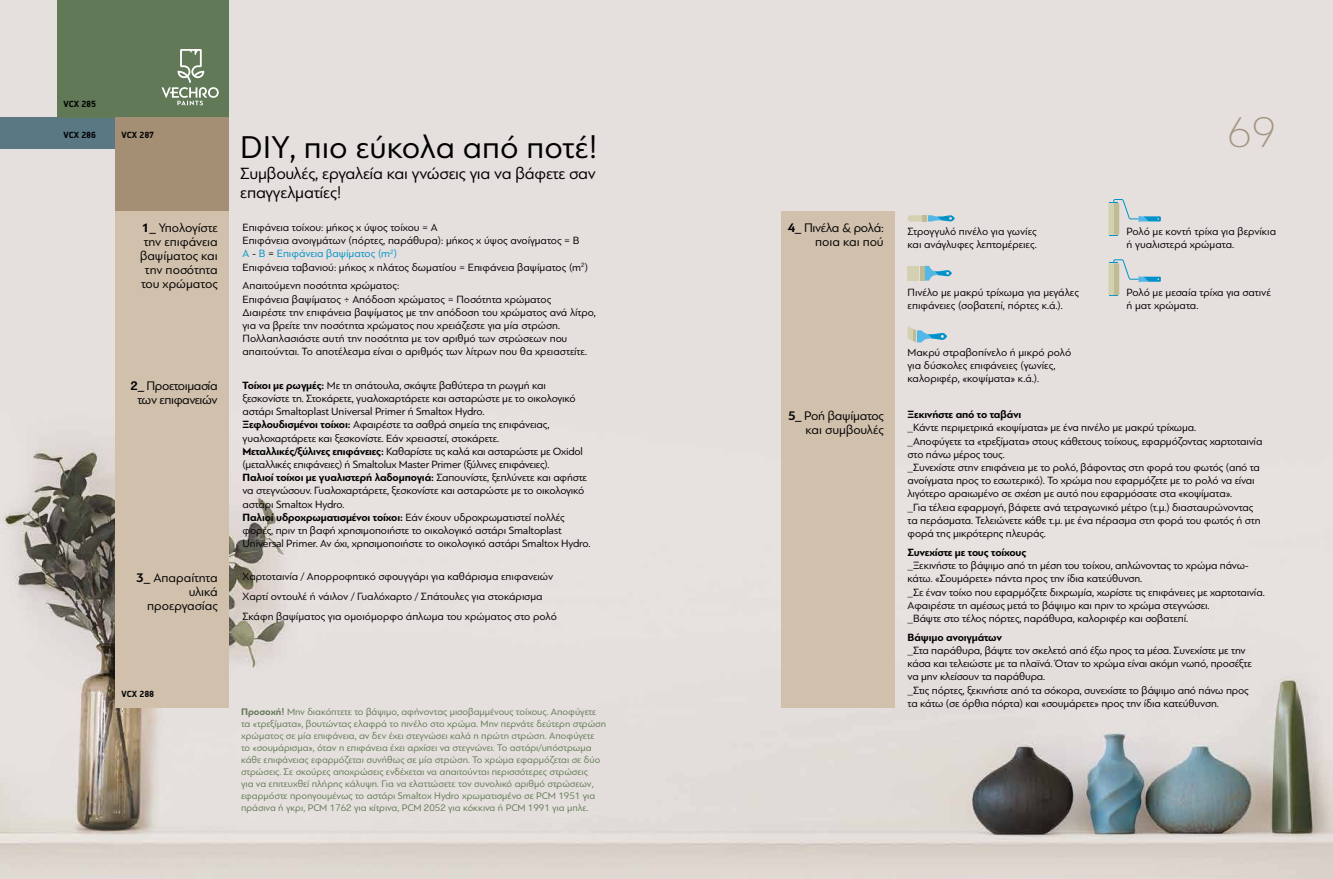
<style>
.page{position:relative;width:1333px;height:879px;background:#fff}
.page>*{position:absolute;margin:0;border:0;box-sizing:border-box;transform-origin:0 0}
.t1{font:100 45px "PF Bague Sans Pro";color:#a39382}
.t2{font:33px "PF Bague Sans Pro";color:#000}
.t3{font:17px/19px "PF Bague Sans Pro";letter-spacing:-.01em;color:#000}
.t4{font:13px/14px "PF Bague Sans Pro";color:#000;text-align:right}
.t5{font:13px/14px "PF Bague Sans Pro";letter-spacing:-.02em;color:#000;text-align:right}
.t6{font:11px/13.2px "PF Bague Sans Pro";letter-spacing:-.01em;color:#000}
.t7{font:700 11px "PF Bague Sans Pro";letter-spacing:-.01em;color:#000}
.t8{font:10px/12px "PF Bague Sans Pro";color:#647958}
.t9{font:700 9px "PF Din Display";color:#000}
.s1{font-weight:700}
.s2{color:#0092c8}
</style>
<div class="page">
<img style="left:0;top:0;width:1332px;height:879px">
<div style="left:0;top:117px;width:115px;height:32px;background:#597884"></div>
<div style="left:57px;top:0;width:171px;height:118px;background:#617957"></div>
<div style="left:115px;top:211px;width:113px;height:496px;background:#d0c0ac"></div>
<div style="left:780px;top:211px;width:114px;height:496px;background:#d0c0ac"></div>
<div style="left:115px;top:117px;width:113px;height:94px;background:#a48f74"></div>
<svg style="left:1108px;top:199px;width:52px;height:37px;background:#ced5d1"></svg>
<svg style="left:1108px;top:259px;width:52px;height:37px;background:#ced5d1"></svg>
<svg style="left:906px;top:215px;width:48px;height:6px"></svg>
<div style="left:907px;top:266px;width:12px;height:15px;background:#d4d1b3"></div>
<div style="left:919px;top:266px;width:5px;height:15px;background:#bfbb93"></div>
<svg style="left:924px;top:266px;width:27px;height:15px"></svg>
<svg style="left:907px;top:326px;width:40px;height:16px"></svg>
<svg style="left:162px;top:49px;width:57px;height:56px"></svg>
<p class="t9" style="left:63px;top:98px;width:34px">VCX 285</p>
<p class="t9" style="left:63px;top:129px;width:34px">VCX 286</p>
<p class="t9" style="left:121px;top:129px;width:34px">VCX 287</p>
<p class="t4" style="left:140px;top:221px;width:79px;text-align:center"><span class="s1">1_</span> Υπολογίστε την επιφάνεια βαψίματος και την ποσότητα του χρώματος</p>
<p class="t5" style="left:131px;top:379px;width:89px;text-align:center"><span class="s1">2_</span> Προετοιμασία των επιφανειών</p>
<p class="t4" style="left:136px;top:570px;width:83px"><span class="s1">3_</span> Απαραίτητα υλικά προεργασίας</p>
<h2 class="t2" style="left:240px;top:128px;width:359px">DIY, πιο εύκολα από ποτέ!</h2>
<h3 class="t3" style="left:240px;top:164px;width:357px">Συμβουλές, εργαλεία και γνώσεις για να βάφετε σαν επαγγελματίες!</h3>
<p class="t6" style="left:242px;top:221px;width:347px">Επιφάνεια τοίχου: μήκος x ύψος τοίχου = Α<br>Επιφάνεια ανοιγμάτων (πόρτες, παράθυρα): μήκος x ύψος ανοίγµατος = Β <span class="s2">Α</span> - <span class="s2">Β</span> = <span class="s2">Επιφάνεια βαψίματος (m</span><sup>2</sup><span class="s2">)<br></span>Επιφάνεια ταβανιού: μήκος x πλάτος δωµατίου = Επιφάνεια βαψίματος (m<sup>2</sup>)</p>
<p class="t6" style="left:242px;top:279px;width:355px">Απαιτούμενη ποσότητα χρώματος:<br>Επιφάνεια βαψίµατος ÷ Απόδοση χρώµατος = Ποσότητα χρώματος Διαιρέστε την επιφάνεια βαψίματος με την απόδοση του χρώματος ανά λίτρο, για να βρείτε την ποσότητα χρώµατος που χρειάζεστε για μία στρώση.<br>Πολλαπλασιάστε αυτή την ποσότητα µε τον αριθµό των στρώσεων που απαιτούνται. Το αποτέλεσµα είναι ο αριθµός των λίτρων που θα χρειαστείτε.</p>
<p class="t6" style="left:242px;top:379px;width:349px"><span class="s1">Τοίχοι με ρωγμές:</span> Με τη σπάτουλα, σκάψτε βαθύτερα τη ρωγµή και ξεσκονίστε τη. Στοκάρετε, γυαλοχαρτάρετε και ασταρώστε µε το οικολογικό αστάρι Smaltoplast Universal Primer ή Smaltox Hydro.<br><span class="s1">Ξεφλουδισμένοι τοίχοι:</span> Αφαιρέστε τα σαθρά σημεία της επιφάνειας, γυαλοχαρτάρετε και ξεσκονίστε. Εάν χρειαστεί, στοκάρετε.<br><span class="s1">Μεταλλικές/ξύλινες επιφάνειες:</span> Καθαρίστε τις καλά και ασταρώστε με Oxidol (μεταλλικές επιφάνειες) ή Smaltolux Master Primer (ξύλινες επιφάνειες).<br><span class="s1">Παλιοί τοίχοι με γυαλιστερή λαδομπογιά:</span> Σαπουνίστε, ξεπλύνετε και αφήστε να στεγνώσουν. Γυαλοχαρτάρετε, ξεσκονίστε και ασταρώστε µε το οικολογικό αστάρι Smaltox Ηydro.<br><span class="s1">Παλιοί υδροχρωματισμένοι τοίχοι:</span> Εάν έχουν υδροχρωµατιστεί πολλές φορές, πριν τη βαφή χρησιμοποιήστε το οικολογικό αστάρι Smaltoplast Universal Primer. Αν όχι, χρησιμοποιήστε το οικολογικό αστάρι Smaltox Ηydro.</p>
<p class="t6" style="left:242px;top:566px;width:316px;line-height:20px">Χαρτοταινία / Απορροφητικό σφουγγάρι για καθάρισμα επιφανειών<br>Χαρτί οντουλέ ή νάιλον / Γυαλόχαρτο / Σπάτουλες για στοκάρισμα<br>Σκάφη βαψίματος για ομοιόμορφο άπλωμα του χρώματος στο ρολό</p>
<p class="t9" style="left:121px;top:688px;width:34px">VCX 288</p>
<p class="t8" style="left:241px;top:705px;width:366px"><span class="s1">Προσοχή!</span> Μην διακόπτετε το βάψιμο, αφήνοντας µισοβαµµένους τοίχους. Αποφύγετε τα «τρεξίµατα», βουτώντας ελαφρά το πινέλο στο χρώμα. Μην περνάτε δεύτερη στρώση χρώματος σε μία επιφάνεια, αν δεν έχει στεγνώσει καλά η πρώτη στρώση. Αποφύγετε το «σουµάρισµα», όταν η επιφάνεια έχει αρχίσει να στεγνώνει. Το αστάρι/υπόστρωμα κάθε επιφάνειας εφαρμόζεται συνήθως σε μία στρώση. Το χρώμα εφαρμόζεται σε δύο στρώσεις. Σε σκούρες αποχρώσεις ενδέχεται να απαιτούνται περισσότερες στρώσεις<br>για να επιτευχθεί πλήρης κάλυψη. Για να ελαττώσετε τον συνολικό αριθμό στρώσεων, εφαρμόστε προηγουμένως το αστάρι Smaltox Hydro χρωματισμένο σε PCM 1951 για πράσινα ή γκρι, PCM 1762 για κίτρινα, PCM 2052 για κόκκινα ή PCM 1991 για μπλε.</p>
<h1 class="t1" style="left:1227px;top:107px;width:50px">69</h1>
<p class="t5" style="left:787px;top:221px;width:97px"><span class="s1">4_</span> Πινέλα &amp; ρολά: ποια και πού</p>
<p class="t5" style="left:788px;top:408px;width:97px"><span class="s1">5_</span> Ροή βαψίματος και συμβουλές</p>
<p class="t6" style="left:907px;top:225px;width:131px">Στρογγυλό πινέλο για γωνίες και ανάγλυφες λεπτομέρειες.</p>
<p class="t6" style="left:907px;top:285px;width:173px">Πινέλο µε μακρύ τρίχωµα για μεγάλες επιφάνειες (σοβατεπί, πόρτες κ.ά.).</p>
<p class="t6" style="left:907px;top:346px;width:165px">Μακρύ στραβοπίνελο ή μικρό ρολό για δύσκολες επιφάνειες (γωνίες, καλοριφέρ, «κοψίματα» κ.ά.).</p>
<p class="t6" style="left:1126px;top:225px;width:151px">Ρολό µε κοντή τρίχα για βερνίκια ή γυαλιστερά χρώματα.</p>
<p class="t6" style="left:1126px;top:285px;width:146px">Ρολό µε μεσαία τρίχα για σατινέ ή µατ χρώµατα.</p>
<p class="t7" style="left:907px;top:408px;width:115px">Ξεκινήστε από το ταβάνι</p>
<p class="t6" style="left:907px;top:421px;width:356px">_Κάντε περιµετρικά «κοψίματα» µε ένα πινέλο με μακρύ τρίχωμα.<br>_Αποφύγετε τα «τρεξίματα» στους κάθετους τοίχους, εφαρμόζοντας χαρτοταινία στο πάνω μέρος τους.<br>_Συνεχίστε στην επιφάνεια με το ρολό, βάφοντας στη φορά του φωτός (από τα ανοίγματα προς το εσωτερικό). Το χρώμα που εφαρμόζετε µε το ρολό να είναι λιγότερο αραιωμένο σε σχέση µε αυτό που εφαρμόσατε στα «κοψίματα».<br>_Για τέλεια εφαρμογή, βάφετε ανά τετραγωνικό μέτρο (τ.μ.) διασταυρώνοντας τα περάσµατα. Τελειώνετε κάθε τ.μ. µε ένα πέρασµα στη φορά του φωτός ή στη φορά της μικρότερης πλευράς.</p>
<p class="t7" style="left:907px;top:545px;width:120px">Συνεχίστε με τους τοίχους</p>
<p class="t6" style="left:907px;top:559px;width:358px">_Ξεκινήστε το βάψιμο από τη µέση του τοίχου, απλώνοντας το χρώµα πάνω&shy;κάτω. «Σουµάρετε» πάντα προς την ίδια κατεύθυνση.<br>_Σε έναν τοίχο που εφαρμόζετε διχρωµία, χωρίστε τις επιφάνειες µε χαρτοταινία.<br>Αφαιρέστε τη αµέσως μετά το βάψιμο και πριν το χρώµα στεγνώσει.<br>_Βάψτε στο τέλος πόρτες, παράθυρα, καλοριφέρ και σοβατεπί.</p>
<p class="t7" style="left:907px;top:630px;width:96px">Βάψιμο ανοιγμάτων</p>
<p class="t6" style="left:907px;top:644px;width:346px">_Στα παράθυρα, βάψτε τον σκελετό από έξω προς τα µέσα. Συνεχίστε με την κάσα και τελειώστε µε τα πλαϊνά. Όταν το χρώμα είναι ακόµη νωπό, προσέξτε να µην κλείσουν τα παράθυρα.<br>_Στις πόρτες, ξεκινήστε από τα σόκορα, συνεχίστε το βάψιμο από πάνω προς τα κάτω (σε όρθια πόρτα) και «σουµάρετε» προς την ίδια κατεύθυνση.</p>
</div>
